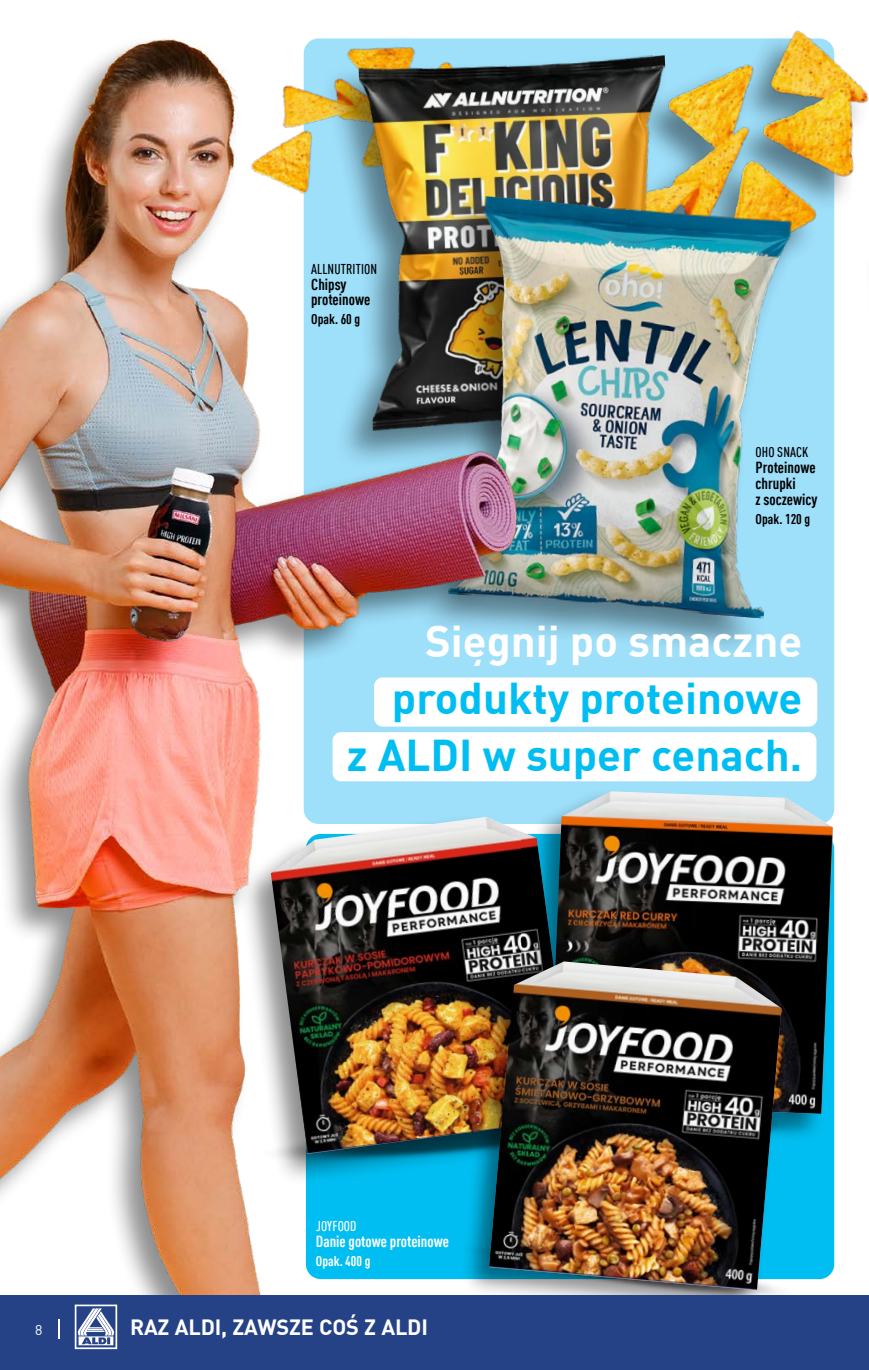
<style>
.page{position:relative;width:869px;height:1370px;background:#fff}
.page>*{position:absolute;margin:0;border:0;box-sizing:border-box;transform-origin:0 0}
.t1{font:700 43.57px/56.9px "DIN Pro";color:#00bef1;text-align:right}
.t2{font:700 43.57px "DIN Pro";color:#fff}
.t3{font:700 21.7px "DIN Pro";letter-spacing:-.01em;color:#fff}
.t4{font:700 condensed 15.75px/15.8px "DIN Pro";color:#000}
.t5{font:700 condensed 15.75px "DIN Pro";color:#fff}
.t6{font:500 condensed 14px "DIN Pro";letter-spacing:.01em;color:#000}
.t7{font:700 condensed 14px "DIN Pro";color:#000}
.t8{font:700 condensed 14px "DIN Pro";color:#fff}
.t9{font:500 condensed 14px "DIN Pro";letter-spacing:.01em;color:#fff}
.t10{font:14px "DIN Pro";color:#fff}
</style>
<div class="page">
<div style="left:303px;top:38px;width:530px;height:785px;background:#9edffa;border-radius:15px"></div>
<img style="left:525px;top:30px;width:343px;height:271px">
<div style="left:520px;top:788px;width:315px;height:355px;background:#000;opacity:.44"></div>
<img style="left:549px;top:791px;width:283px;height:245px">
<img style="left:784px;top:1036px;width:51px;height:152px">
<div style="left:784px;top:1189px;width:51px;height:91px;background:#00bef1"></div>
<div style="left:460px;top:958px;width:324px;height:361px;background:#000;opacity:.44"></div>
<img style="left:525px;top:961px;width:256px;height:328px">
<div style="left:862px;top:223px;width:6px;height:143px;background:#fff"></div>
<img style="left:525px;top:55px;width:153px;height:138px">
<div style="left:411px;top:193px;width:384px;height:464px;background:#000;opacity:.44"></div>
<img style="left:525px;top:196px;width:269px;height:422px">
<img style="left:0;top:38px;width:525px;height:1257px">
<hr style="left:868px;top:1295px;width:1px;height:74px;background:#254286">
<div style="left:0;top:1295px;width:868px;height:74px;background:#254286"></div>
<svg style="left:59px;top:1319px;width:1px;height:19px"></svg>
<svg style="left:75px;top:1304px;width:42px;height:44px"></svg>
<div style="left:332px;top:732px;width:484px;height:49px;background:#fff;border-radius:8px"></div>
<div style="left:374px;top:677px;width:442px;height:49px;background:#fff;border-radius:8px"></div>
<p class="t6" style="left:311px;top:259px;width:67px">ALLNUTRITION</p>
<p class="t4" style="left:311px;top:275px;width:61px">Chipsy proteinowe</p>
<p class="t7" style="left:311px;top:309px;width:50px">Opak. 60 g</p>
<p class="t6" style="left:755px;top:442px;width:54px">OHO SNACK</p>
<p class="t4" style="left:755px;top:458px;width:63px">Proteinowe chrupki<br>z soczewicy</p>
<p class="t7" style="left:755px;top:508px;width:56px">Opak. 120 g</p>
<h1 class="t2" style="left:425px;top:607px;width:378px">Sięgnij po smaczne</h1>
<h1 class="t1" style="left:346px;top:667px;width:457px">produkty proteinowe<br>z ALDI w super cenach.</h1>
<p class="t9" style="left:316px;top:1216px;width:42px">JOYFOOD</p>
<p class="t5" style="left:316px;top:1229px;width:135px">Danie gotowe proteinowe</p>
<p class="t8" style="left:316px;top:1250px;width:56px">Opak. 400 g</p>
<p class="t10" style="left:35px;top:1318px;width:9px">8</p>
<h2 class="t3" style="left:130px;top:1309px;width:299px">RAZ ALDI, ZAWSZE COŚ Z ALDI</h2>
</div>
